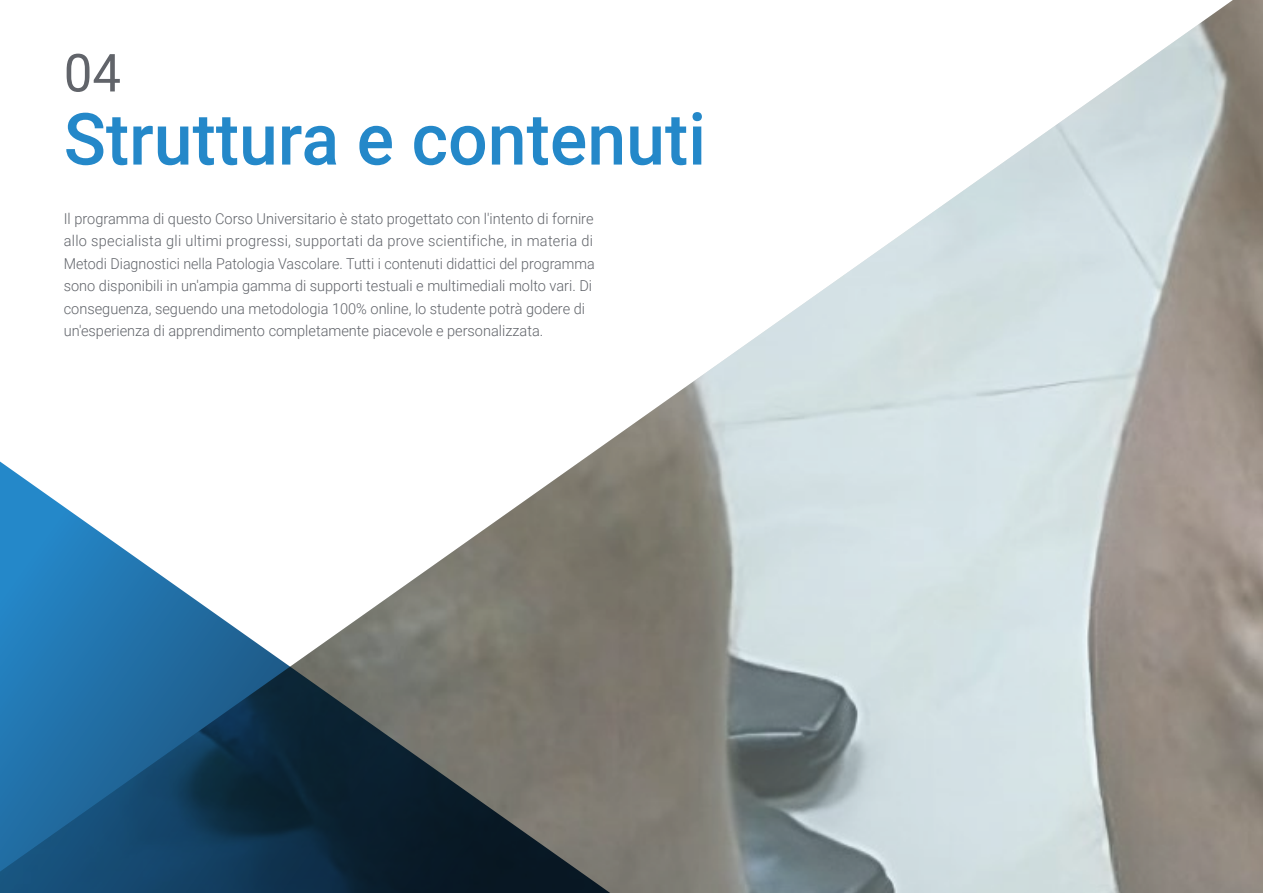
<style>
.page{position:relative;width:1263px;height:893px;background:#fff}
.page>*{position:absolute;margin:0;border:0;box-sizing:border-box;transform-origin:0 0}
.t1{font:500 72px "Roboto";color:#2488c9}
.t2{font:52.5px "Roboto";color:#61646a}
.t3{font:300 15px/22.5px "Roboto";color:#61646a}
</style>
<div class="page">
<img style="left:602px;top:0;width:661px;height:893px">
<svg style="left:0;top:446px;width:640px;height:447px"></svg>
<h2 class="t2" style="left:64px;top:36px;width:59px">04</h2>
<h1 class="t1" style="left:64px;top:89px;width:644px">Struttura e contenuti</h1>
<p class="t3" style="left:64px;top:207px;width:532px">Il programma di questo Corso Universitario è stato progettato con l'intento di fornire allo specialista gli ultimi progressi, supportati da prove scientifiche, in materia di Metodi Diagnostici nella Patologia Vascolare. Tutti i contenuti didattici del programma sono disponibili in un'ampia gamma di supporti testuali e multimediali molto vari. Di conseguenza, seguendo una metodologia 100% online, lo studente potrà godere di un'esperienza di apprendimento completamente piacevole e personalizzata.</p>
</div>
